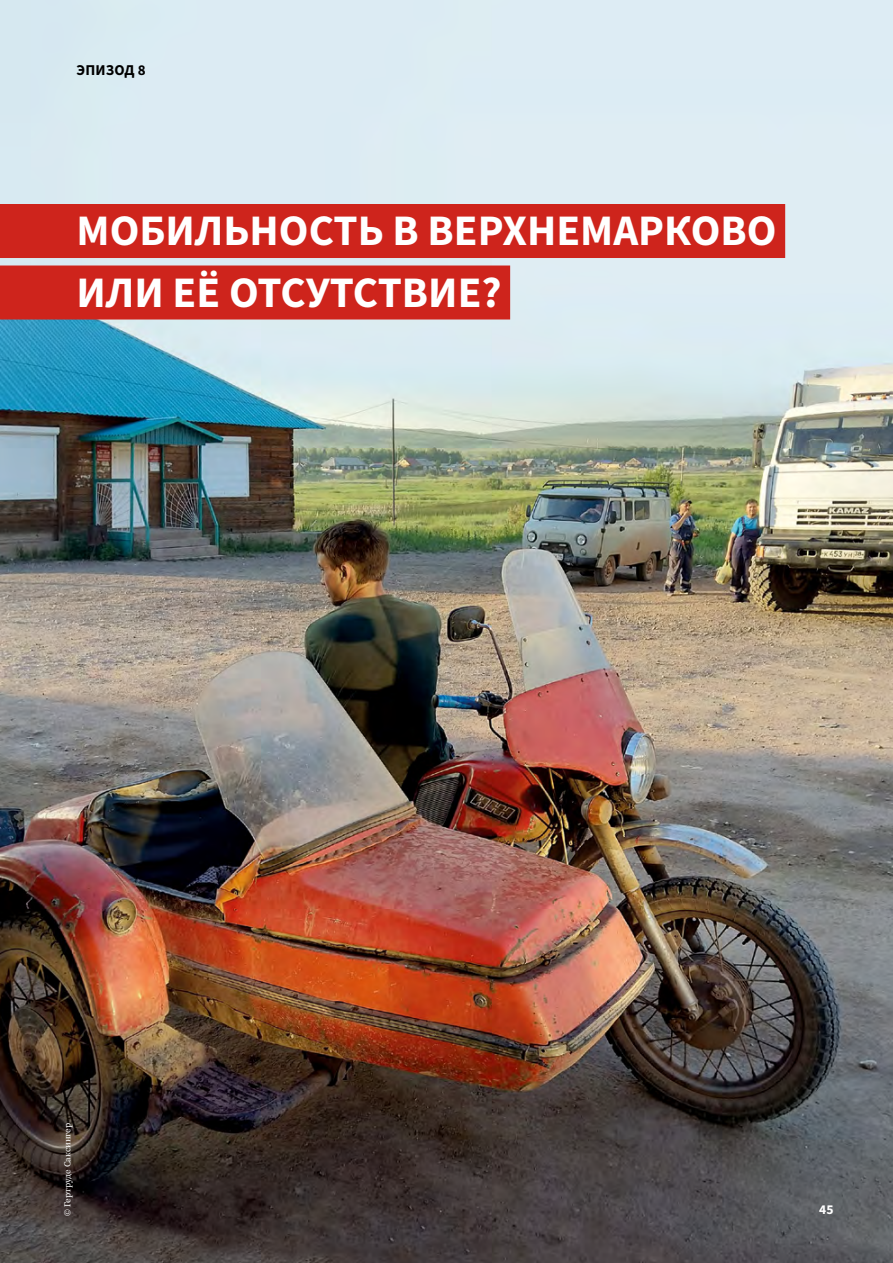
<style>
.page{position:relative;width:893px;height:1263px;background:#fff}
.page>*{position:absolute;margin:0;border:0;box-sizing:border-box;transform-origin:0 0}
.t1{font:700 43.5px/61.5px "Source Sans Pro";color:#fff}
.t2{font:700 15px "Source Sans Pro";letter-spacing:.01em;color:#000}
.t3{font:700 13.5px "Source Sans Pro";color:#fff}
.t4{font:9px "Source Serif Pro";color:#fff}
</style>
<div class="page">
<img style="left:0;top:0;width:893px;height:1263px">
<div style="left:0;top:204px;width:785px;height:54px;background:#ce241c"></div>
<div style="left:0;top:265px;width:510px;height:54px;background:#ce241c"></div>
<p class="t2" style="left:77px;top:60px;width:71px">ЭПИЗОД 8</p>
<p class="t1" style="left:77px;top:199px;width:702px">МОБИЛЬНОСТЬ В ВЕРХНЕМАРКОВО<br>ИЛИ ЕЁ ОТСУТСТВИЕ?</p>
<p class="t4" style="left:61px;top:1216px;width:95px;rotate:-90deg">© Гертруде Саксингер</p>
<p class="t3" style="left:819px;top:1200px;width:16px">45</p>
</div>
